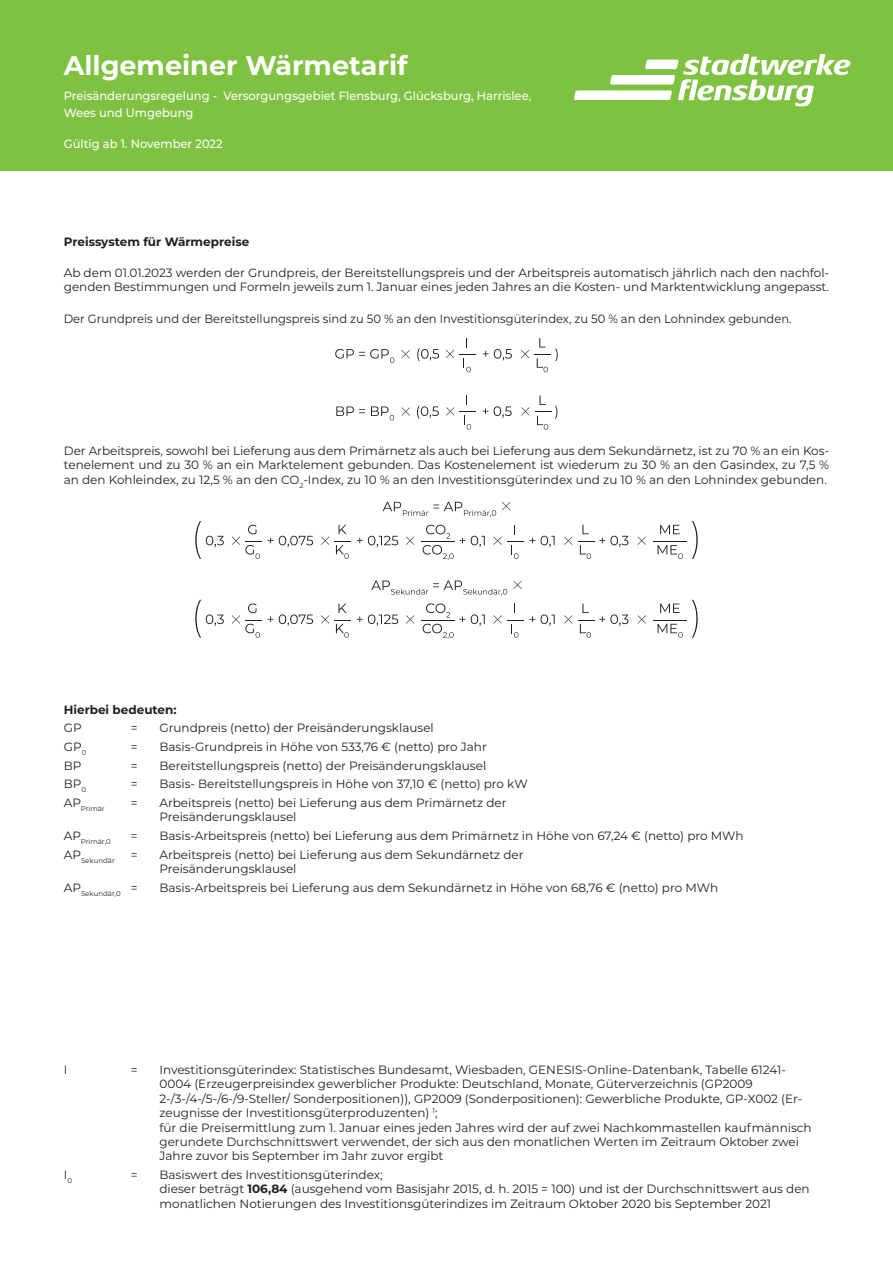
<style>
.page{position:relative;width:893px;height:1263px;background:#fff}
.page>*{position:absolute;margin:0;border:0;box-sizing:border-box;transform-origin:0 0}
.t1{font:700 27px "Montserrat";color:#fff}
.t2{font:12px/14.4px "Montserrat";color:#231f20}
.t3{font:500 12px/16.5px "Montserrat";color:#fff;scale:.96 1}
.t4{font:12px "Montserrat";color:#231f20;scale:.96 1}
.t5{font:700 12px "Montserrat";color:#231f20}
.t6{font:7.05px "Montserrat";color:#231f20}
.s1{font-weight:700}
</style>
<div class="page">
<div style="left:0;top:0;width:893px;height:170px;background:#7fc241"></div>
<svg style="left:574px;top:54px;width:276px;height:52px"></svg>
<svg style="left:383px;top:502px;width:113px;height:15px"></svg>
<svg style="left:502px;top:502px;width:8px;height:8px"></svg>
<svg style="left:268px;top:536px;width:45px;height:11px"></svg>
<svg style="left:357px;top:536px;width:41px;height:11px"></svg>
<svg style="left:471px;top:536px;width:14px;height:11px"></svg>
<svg style="left:541px;top:536px;width:14px;height:11px"></svg>
<svg style="left:232px;top:525px;width:30px;height:34px"></svg>
<svg style="left:321px;top:525px;width:30px;height:34px"></svg>
<svg style="left:426px;top:525px;width:24px;height:14px"></svg>
<svg style="left:423px;top:545px;width:31px;height:15px"></svg>
<hr style="left:421px;top:541px;width:34px;height:1px;background:#231f20">
<svg style="left:406px;top:536px;width:8px;height:9px"></svg>
<svg style="left:493px;top:525px;width:42px;height:34px"></svg>
<svg style="left:578px;top:525px;width:50px;height:34px"></svg>
<svg style="left:564px;top:536px;width:8px;height:9px"></svg>
<svg style="left:660px;top:525px;width:20px;height:9px"></svg>
<svg style="left:658px;top:545px;width:25px;height:14px"></svg>
<hr style="left:653px;top:541px;width:33px;height:1px;background:#231f20">
<svg style="left:638px;top:536px;width:8px;height:9px"></svg>
<svg style="left:195px;top:521px;width:29px;height:38px"></svg>
<svg style="left:692px;top:521px;width:6px;height:38px"></svg>
<svg style="left:371px;top:580px;width:136px;height:16px"></svg>
<svg style="left:513px;top:581px;width:9px;height:8px"></svg>
<svg style="left:268px;top:614px;width:45px;height:12px"></svg>
<svg style="left:357px;top:614px;width:41px;height:12px"></svg>
<svg style="left:460px;top:616px;width:5px;height:6px"></svg>
<svg style="left:471px;top:614px;width:14px;height:12px"></svg>
<svg style="left:541px;top:614px;width:14px;height:12px"></svg>
<svg style="left:232px;top:603px;width:30px;height:35px"></svg>
<svg style="left:321px;top:603px;width:30px;height:35px"></svg>
<svg style="left:426px;top:603px;width:24px;height:14px"></svg>
<svg style="left:423px;top:624px;width:31px;height:15px"></svg>
<hr style="left:421px;top:620px;width:34px;height:1px;background:#231f20">
<svg style="left:406px;top:615px;width:8px;height:9px"></svg>
<svg style="left:493px;top:603px;width:42px;height:35px"></svg>
<svg style="left:578px;top:603px;width:50px;height:35px"></svg>
<svg style="left:564px;top:615px;width:8px;height:9px"></svg>
<svg style="left:660px;top:603px;width:20px;height:10px"></svg>
<svg style="left:658px;top:624px;width:25px;height:14px"></svg>
<hr style="left:653px;top:620px;width:33px;height:1px;background:#231f20">
<svg style="left:638px;top:615px;width:8px;height:9px"></svg>
<svg style="left:195px;top:600px;width:29px;height:38px"></svg>
<svg style="left:692px;top:600px;width:6px;height:38px"></svg>
<svg style="left:335px;top:349px;width:59px;height:14px"></svg>
<svg style="left:417px;top:348px;width:22px;height:13px"></svg>
<svg style="left:483px;top:349px;width:29px;height:11px"></svg>
<svg style="left:446px;top:338px;width:30px;height:34px"></svg>
<svg style="left:521px;top:338px;width:37px;height:34px"></svg>
<svg style="left:401px;top:350px;width:9px;height:8px"></svg>
<svg style="left:336px;top:406px;width:29px;height:10px"></svg>
<svg style="left:371px;top:406px;width:23px;height:14px"></svg>
<svg style="left:417px;top:406px;width:22px;height:13px"></svg>
<svg style="left:483px;top:408px;width:5px;height:6px"></svg>
<svg style="left:494px;top:406px;width:18px;height:12px"></svg>
<svg style="left:446px;top:395px;width:30px;height:35px"></svg>
<svg style="left:521px;top:395px;width:36px;height:35px"></svg>
<svg style="left:402px;top:407px;width:8px;height:9px"></svg>
<h1 class="t1" style="left:64px;top:46px;width:345px">Allgemeiner Wärmetarif</h1>
<p class="t3" style="left:64px;top:87px;width:489px">Preisänderungsregelung - Versorgungsgebiet Flensburg, Glücksburg, Harrislee,<br>Wees und Umgebung</p>
<p class="t3" style="left:64px;top:135px;width:167px">Gültig ab 1. November 2022</p>
<p class="t5" style="left:64px;top:233px;width:187px">Preissystem für Wärmepreise</p>
<p class="t2" style="left:64px;top:265px;width:767px">Ab dem 01.01.2023 werden der Grundpreis, der Bereitstellungspreis und der Arbeitspreis automatisch jährlich nach den nachfol&shy;genden Bestimmungen und Formeln jeweils zum 1. Januar eines jeden Jahres an die Kosten- und Marktentwicklung angepasst.</p>
<p class="t4" style="left:64px;top:310px;width:760px">Der Grundpreis und der Bereitstellungspreis sind zu 50 % an den Investitionsgüterindex, zu 50 % an den Lohnindex gebunden.</p>
<p class="t2" style="left:64px;top:443px;width:767px;text-align:justify">Der Arbeitspreis, sowohl bei Lieferung aus dem Primärnetz als auch bei Lieferung aus dem Sekundärnetz, ist zu 70 % an ein Kos&shy;tenelement und zu 30 % an ein Marktelement gebunden. Das Kostenelement ist wiederum zu 30 % an den Gasindex, zu 7,5 % an den Kohleindex, zu 12,5 % an den CO<sub>2</sub>-Index, zu 10 % an den Investitionsgüterindex und zu 10 % an den Lohnindex gebunden.</p>
<p class="t5" style="left:64px;top:701px;width:114px">Hierbei bedeuten:</p>
<p class="t2" style="left:64px;top:720px;width:19px">GP</p>
<p class="t2" style="left:131px;top:720px;width:8px">=</p>
<p class="t2" style="left:159px;top:720px;width:276px">Grundpreis (netto) der Preisänderungsklausel</p>
<p class="t2" style="left:64px;top:739px;width:24px">GP<sub>0</sub></p>
<p class="t2" style="left:131px;top:739px;width:8px">=</p>
<p class="t2" style="left:159px;top:739px;width:329px">Basis-Grundpreis in Höhe von 533,76 € (netto) pro Jahr</p>
<p class="t2" style="left:64px;top:758px;width:19px">BP</p>
<p class="t2" style="left:131px;top:758px;width:8px">=</p>
<p class="t2" style="left:159px;top:758px;width:328px">Bereitstellungspreis (netto) der Preisänderungsklausel</p>
<p class="t2" style="left:64px;top:776px;width:24px">BP<sub>0</sub></p>
<p class="t2" style="left:131px;top:776px;width:8px">=</p>
<p class="t2" style="left:159px;top:776px;width:370px">Basis- Bereitstellungspreis in Höhe von 37,10 € (netto) pro kW</p>
<p class="t6" style="left:64px;top:804px;width:42px"><sup>AP</sup>Primär</p>
<p class="t2" style="left:131px;top:795px;width:8px">=</p>
<p class="t2" style="left:159px;top:795px;width:349px">Arbeitspreis (netto) bei Lieferung aus dem Primärnetz der<br>Preisänderungsklausel</p>
<p class="t6" style="left:64px;top:837px;width:48px"><sup>AP</sup>Primär,0</p>
<p class="t2" style="left:131px;top:828px;width:8px">=</p>
<p class="t2" style="left:159px;top:828px;width:586px">Basis-Arbeitspreis (netto) bei Lieferung aus dem Primärnetz in Höhe von 67,24 € (netto) pro MWh</p>
<p class="t6" style="left:64px;top:855px;width:53px"><sup>AP</sup>Sekundär</p>
<p class="t2" style="left:131px;top:847px;width:8px">=</p>
<p class="t2" style="left:159px;top:847px;width:366px">Arbeitspreis (netto) bei Lieferung aus dem Sekundärnetz der<br>Preisänderungsklausel</p>
<p class="t6" style="left:64px;top:888px;width:75px"><sup>AP</sup>Sekundär,0 <sup>=</sup></p>
<p class="t2" style="left:159px;top:880px;width:560px">Basis-Arbeitspreis bei Lieferung aus dem Sekundärnetz in Höhe von 68,76 € (netto) pro MWh</p>
<p class="t2" style="left:64px;top:1062px;width:5px">I</p>
<p class="t2" style="left:131px;top:1062px;width:8px">=</p>
<p class="t2" style="left:159px;top:1062px;width:654px">Investitionsgüterindex: Statistisches Bundesamt, Wiesbaden, GENESIS-Online-Datenbank, Tabelle 61241- 0004 (Erzeugerpreisindex gewerblicher Produkte: Deutschland, Monate, Güterverzeichnis (GP2009<br>2-/3-/4-/5-/6-/9-Steller/ Sonderpositionen)), GP2009 (Sonderpositionen): Gewerbliche Produkte, GP-X002 (Er&shy;zeugnisse der Investitionsgüterproduzenten) <sup>1</sup>;<br>für die Preisermittlung zum 1. Januar eines jeden Jahres wird der auf zwei Nachkommastellen kaufmännisch gerundete Durchschnittswert verwendet, der sich aus den monatlichen Werten im Zeitraum Oktober zwei Jahre zuvor bis September im Jahr zuvor ergibt</p>
<p class="t2" style="left:64px;top:1167px;width:10px">I<sub>0</sub></p>
<p class="t2" style="left:131px;top:1167px;width:8px">=</p>
<p class="t2" style="left:159px;top:1167px;width:652px">Basiswert des Investitionsgüterindex;<br>dieser beträgt <span class="s1">106,84</span> (ausgehend vom Basisjahr 2015, d. h. 2015 = 100) und ist der Durchschnittswert aus den monatlichen Notierungen des Investitionsgüterindizes im Zeitraum Oktober 2020 bis September 2021</p>
</div>
